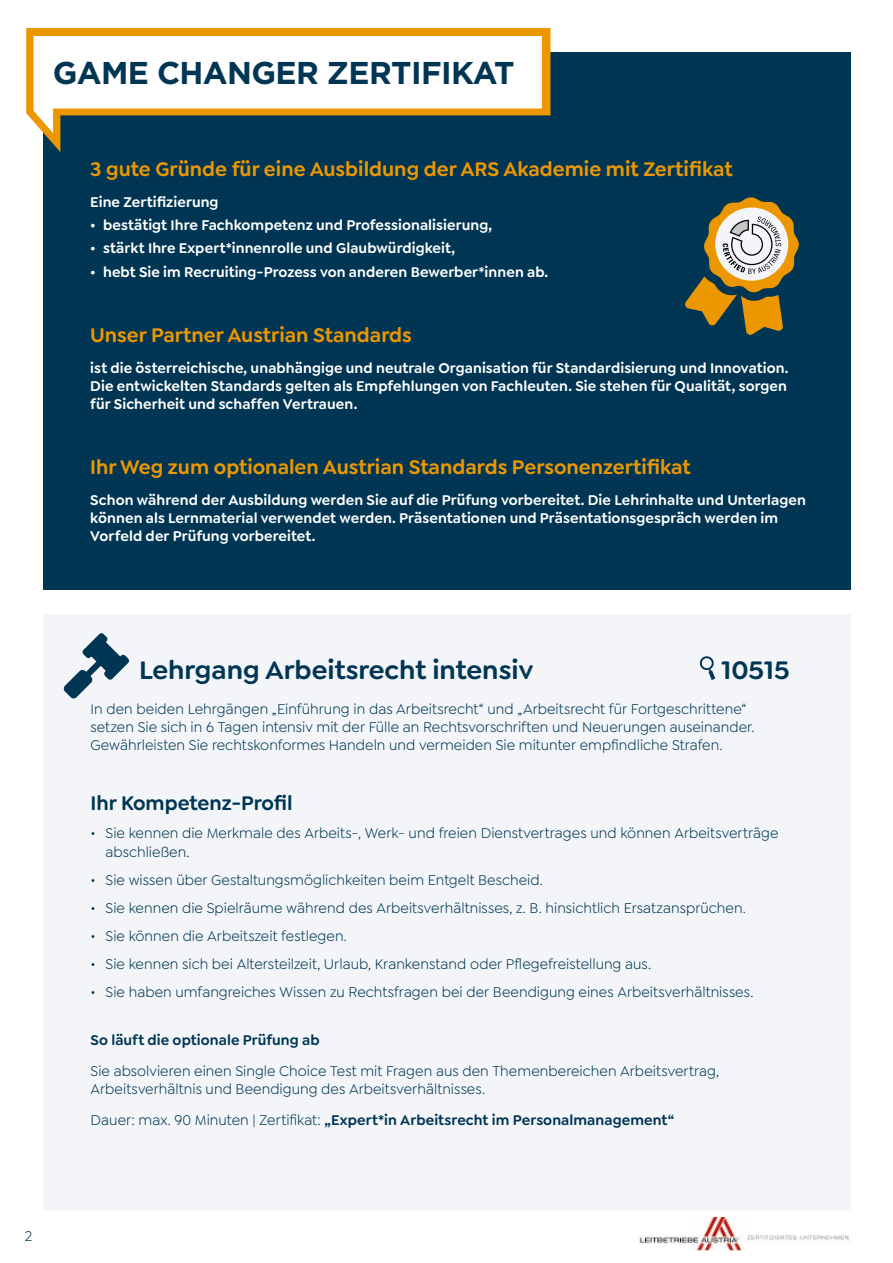
<style>
.page{position:relative;width:893px;height:1263px;background:#fff}
.page>*{position:absolute;margin:0;border:0;box-sizing:border-box;transform-origin:0 0}
.t1{font:700 31.5px "Gotham";letter-spacing:-.02em;color:#003654}
.t2{font:600 27px "Goldplay";color:#003654}
.t3{font:600 21px "Goldplay";color:#ec9700}
.t4{font:600 21px "Goldplay";letter-spacing:-.005em;color:#003654}
.t5{font:15px/18px "Goldplay";letter-spacing:.005em;color:#003654}
.t6{font:600 15px/18px "Goldplay";letter-spacing:.005em;color:#fff;text-align:justify}
.t7{font:600 15px "Goldplay";letter-spacing:.005em;color:#003654}
.s1{font-weight:400}
</style>
<div class="page">
<div style="left:43px;top:52px;width:807px;height:538px;background:#003654"></div>
<div style="left:43px;top:614px;width:808px;height:596px;background:#f3f5f8"></div>
<svg style="left:685px;top:197px;width:114px;height:138px"></svg>
<svg style="left:26px;top:28px;width:524px;height:124px;fill:#fff"></svg>
<svg style="left:699px;top:656px;width:17px;height:24px"></svg>
<svg style="left:63px;top:633px;width:66px;height:66px"></svg>
<img style="left:639px;top:1218px;width:210px;height:32px">
<h1 class="t1" style="left:53px;top:52px;width:463px">GAME CHANGER ZERTIFIKAT</h1>
<h3 class="t3" style="left:90px;top:156px;width:644px">3 gute Gründe für eine Ausbildung der ARS Akademie mit Zertifikat</h3>
<p class="t6" style="left:90px;top:193px;width:130px">Eine Zertifizierung</p>
<p class="t6" style="left:90px;top:216px;width:403px">• bestätigt Ihre Fachkompetenz und Professionalisierung,</p>
<p class="t6" style="left:90px;top:239px;width:366px">• stärkt Ihre Expert*innenrolle und Glaubwürdigkeit,</p>
<p class="t6" style="left:90px;top:262px;width:460px">• hebt Sie im Recruiting-Prozess von anderen Bewerber*innen ab.</p>
<h3 class="t3" style="left:90px;top:322px;width:323px">Unser Partner Austrian Standards</h3>
<p class="t6" style="left:90px;top:359px;width:700px">ist die österreichische, unabhängige und neutrale Organisation für Standardisierung und Innovation.<br>Die entwickelten Standards gelten als Empfehlungen von Fachleuten. Sie stehen für Qualität, sorgen für Sicherheit und schaffen Vertrauen.</p>
<h3 class="t3" style="left:90px;top:454px;width:602px">Ihr Weg zum optionalen Austrian Standards Personenzertifikat</h3>
<p class="t6" style="left:90px;top:491px;width:717px;text-align:left">Schon während der Ausbildung werden Sie auf die Prüfung vorbereitet. Die Lehrinhalte und Unterlagen können als Lernmaterial verwendet werden. Präsentationen und Präsentationsgespräch werden im<br>Vorfeld der Prüfung vorbereitet.</p>
<p class="t5" style="left:25px;top:1227px;width:9px">2</p>
<h2 class="t2" style="left:139px;top:653px;width:396px">Lehrgang Arbeitsrecht intensiv</h2>
<h2 class="t2" style="left:721px;top:653px;width:70px">10515</h2>
<p class="t5" style="left:91px;top:700px;width:665px">In den beiden Lehrgängen „Einführung in das Arbeitsrecht“ und „Arbeitsrecht für Fortgeschrittene“ setzen Sie sich in 6 Tagen intensiv mit der Fülle an Rechtsvorschriften und Neuerungen auseinander.<br>Gewährleisten Sie rechtskonformes Handeln und vermeiden Sie mitunter empfindliche Strafen.</p>
<h3 class="t4" style="left:91px;top:790px;width:204px">Ihr Kompetenz-Profil</h3>
<p class="t5" style="left:106px;top:823px;width:675px;line-height:19.5px;text-indent:-15px">• Sie kennen die Merkmale des Arbeits-, Werk- und freien Dienstvertrages und können Arbeitsverträge abschließen.</p>
<p class="t5" style="left:91px;top:871px;width:454px">• Sie wissen über Gestaltungsmöglichkeiten beim Entgelt Bescheid.</p>
<p class="t5" style="left:91px;top:899px;width:657px">• Sie kennen die Spielräume während des Arbeitsverhältnisses, z. B. hinsichtlich Ersatzansprüchen.</p>
<p class="t5" style="left:91px;top:927px;width:258px">• Sie können die Arbeitszeit festlegen.</p>
<p class="t5" style="left:91px;top:955px;width:562px">• Sie kennen sich bei Altersteilzeit, Urlaub, Krankenstand oder Pflegefreistellung aus.</p>
<p class="t5" style="left:91px;top:983px;width:664px">• Sie haben umfangreiches Wissen zu Rechtsfragen bei der Beendigung eines Arbeitsverhältnisses.</p>
<p class="t7" style="left:91px;top:1031px;width:231px">So läuft die optionale Prüfung ab</p>
<p class="t5" style="left:91px;top:1062px;width:630px">Sie absolvieren einen Single Choice Test mit Fragen aus den Themenbereichen Arbeitsvertrag,<br>Arbeitsverhältnis und Beendigung des Arbeitsverhältnisses.</p>
<p class="t7" style="left:91px;top:1110px;width:585px"><span class="s1">Dauer: max. 90 Minuten | Zertifikat:</span> „Expert*in Arbeitsrecht im Personalmanagement“</p>
</div>
